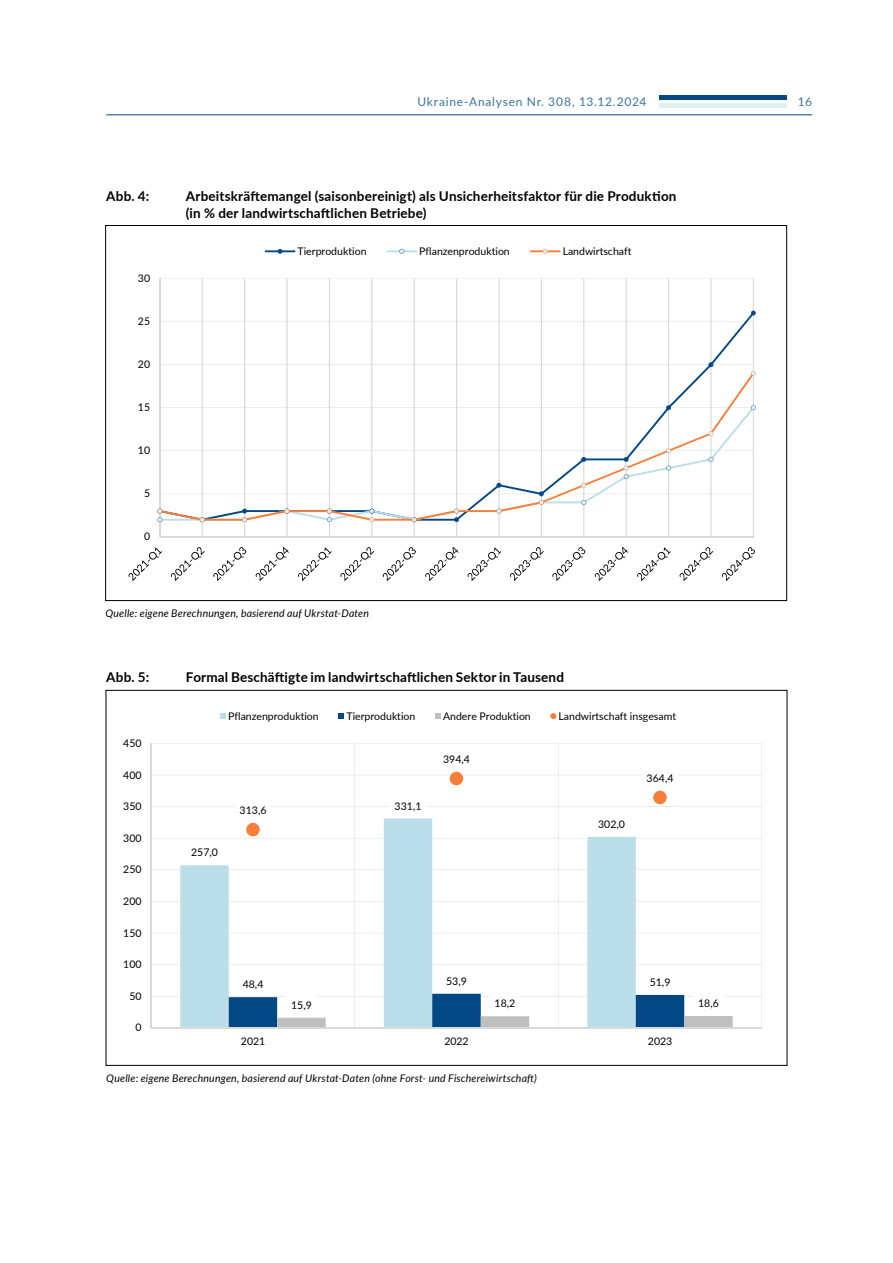
<style>
.page{position:relative;width:893px;height:1263px;background:#fff}
.page>*{position:absolute;margin:0;border:0;box-sizing:border-box;transform-origin:0 0}
.Ueberschrift_Tabelle_Grafik{font:700 13.5px/16.2px "Lato";letter-spacing:.01em;color:#000}
.t1{font:12px "Lato";letter-spacing:.065em;color:#3d72a1}
.t2{font:10.5px "Lato";color:#000}
.Quelle_Tabelle_Grafik{font:italic 10.5px "Lato";letter-spacing:.02em;color:#000}
</style>
<div class="page">
<div style="left:659px;top:103px;width:128px;height:5px;background:#deeff6"></div>
<hr style="left:106px;top:114px;width:706px;height:1px;background:#034885">
<hr style="left:659px;top:96px;width:128px;height:4px;background:#034885">
<hr style="left:160px;top:278px;width:593px;height:1px;background:#d9d9d9">
<hr style="left:202px;top:279px;width:1px;height:258px;background:#d9d9d9">
<hr style="left:244px;top:279px;width:1px;height:258px;background:#d9d9d9">
<hr style="left:286px;top:279px;width:2px;height:258px;background:#d9d9d9">
<hr style="left:329px;top:279px;width:1px;height:258px;background:#d9d9d9">
<hr style="left:371px;top:279px;width:1px;height:258px;background:#d9d9d9">
<hr style="left:414px;top:279px;width:1px;height:258px;background:#d9d9d9">
<hr style="left:456px;top:279px;width:1px;height:258px;background:#d9d9d9">
<hr style="left:498px;top:279px;width:2px;height:258px;background:#d9d9d9">
<hr style="left:541px;top:279px;width:1px;height:258px;background:#d9d9d9">
<hr style="left:583px;top:279px;width:1px;height:258px;background:#d9d9d9">
<hr style="left:626px;top:279px;width:1px;height:258px;background:#d9d9d9">
<hr style="left:668px;top:279px;width:1px;height:258px;background:#d9d9d9">
<hr style="left:710px;top:279px;width:1px;height:258px;background:#d9d9d9">
<hr style="left:753px;top:279px;width:1px;height:258px;background:#d9d9d9">
<hr style="left:159px;top:279px;width:1px;height:258px;background:#d9d9d9">
<hr style="left:160px;top:536px;width:593px;height:1px;background:#d9d9d9">
<svg style="left:160px;top:312px;width:594px;height:60px"></svg>
<svg style="left:708px;top:362px;width:5px;height:5px"></svg>
<svg style="left:751px;top:311px;width:5px;height:4px"></svg>
<svg style="left:160px;top:372px;width:594px;height:149px"></svg>
<svg style="left:157px;top:509px;width:5px;height:13px"></svg>
<svg style="left:200px;top:517px;width:5px;height:5px"></svg>
<svg style="left:242px;top:509px;width:5px;height:13px"></svg>
<svg style="left:285px;top:509px;width:4px;height:4px"></svg>
<svg style="left:327px;top:509px;width:5px;height:13px"></svg>
<svg style="left:369px;top:509px;width:5px;height:13px"></svg>
<svg style="left:412px;top:517px;width:5px;height:5px"></svg>
<svg style="left:454px;top:509px;width:5px;height:13px"></svg>
<svg style="left:496px;top:509px;width:5px;height:4px"></svg>
<svg style="left:539px;top:491px;width:5px;height:14px"></svg>
<svg style="left:581px;top:483px;width:5px;height:5px"></svg>
<svg style="left:624px;top:457px;width:5px;height:22px"></svg>
<svg style="left:666px;top:448px;width:5px;height:5px"></svg>
<svg style="left:708px;top:431px;width:5px;height:5px"></svg>
<svg style="left:751px;top:371px;width:5px;height:5px"></svg>
<svg style="left:128px;top:547px;width:34px;height:34px"></svg>
<svg style="left:171px;top:547px;width:34px;height:34px"></svg>
<svg style="left:213px;top:547px;width:33px;height:34px"></svg>
<svg style="left:256px;top:547px;width:33px;height:34px"></svg>
<svg style="left:298px;top:547px;width:34px;height:34px"></svg>
<svg style="left:340px;top:547px;width:34px;height:34px"></svg>
<svg style="left:383px;top:547px;width:33px;height:34px"></svg>
<svg style="left:425px;top:547px;width:33px;height:34px"></svg>
<svg style="left:468px;top:547px;width:33px;height:34px"></svg>
<svg style="left:510px;top:547px;width:34px;height:34px"></svg>
<svg style="left:552px;top:547px;width:33px;height:34px"></svg>
<svg style="left:595px;top:547px;width:33px;height:34px"></svg>
<svg style="left:637px;top:547px;width:34px;height:34px"></svg>
<svg style="left:680px;top:547px;width:33px;height:34px"></svg>
<svg style="left:722px;top:547px;width:33px;height:34px"></svg>
<hr style="left:265px;top:250px;width:30px;height:2px;background:#034885">
<svg style="left:278px;top:249px;width:5px;height:5px"></svg>
<hr style="left:387px;top:250px;width:30px;height:2px;background:#badeea">
<svg style="left:399px;top:249px;width:5px;height:5px"></svg>
<hr style="left:530px;top:250px;width:30px;height:2px;background:#f87e3a">
<svg style="left:543px;top:249px;width:5px;height:5px"></svg>
<hr style="left:151px;top:996px;width:611px;height:1px;background:#d9d9d9">
<hr style="left:151px;top:964px;width:611px;height:1px;background:#d9d9d9">
<hr style="left:151px;top:933px;width:611px;height:1px;background:#d9d9d9">
<hr style="left:151px;top:901px;width:611px;height:1px;background:#d9d9d9">
<hr style="left:151px;top:869px;width:611px;height:1px;background:#d9d9d9">
<hr style="left:151px;top:838px;width:611px;height:1px;background:#d9d9d9">
<hr style="left:151px;top:806px;width:611px;height:1px;background:#d9d9d9">
<hr style="left:151px;top:775px;width:611px;height:1px;background:#d9d9d9">
<hr style="left:151px;top:743px;width:611px;height:1px;background:#d9d9d9">
<hr style="left:355px;top:743px;width:1px;height:285px;background:#d9d9d9">
<hr style="left:558px;top:743px;width:1px;height:285px;background:#d9d9d9">
<hr style="left:762px;top:743px;width:1px;height:285px;background:#d9d9d9">
<svg style="left:180px;top:818px;width:456px;height:209px"></svg>
<svg style="left:229px;top:994px;width:504px;height:33px"></svg>
<hr style="left:151px;top:743px;width:1px;height:285px;background:#d9d9d9">
<hr style="left:151px;top:1027px;width:611px;height:1px;background:#d9d9d9">
<div style="left:246px;top:823px;width:14px;height:13px;background:#f87e3a;border-radius:50%"></div>
<div style="left:450px;top:772px;width:13px;height:13px;background:#f87e3a;border-radius:50%"></div>
<div style="left:653px;top:791px;width:14px;height:13px;background:#f87e3a;border-radius:50%"></div>
<div style="left:187px;top:844px;width:35px;height:17px;background:#fff"></div>
<div style="left:390px;top:797px;width:36px;height:17px;background:#fff"></div>
<div style="left:594px;top:815px;width:35px;height:17px;background:#fff"></div>
<div style="left:238px;top:976px;width:30px;height:17px;background:#fff"></div>
<div style="left:442px;top:972px;width:29px;height:17px;background:#fff"></div>
<div style="left:287px;top:996px;width:29px;height:17px;background:#fff"></div>
<div style="left:490px;top:995px;width:30px;height:17px;background:#fff"></div>
<div style="left:694px;top:994px;width:29px;height:17px;background:#fff"></div>
<div style="left:235px;top:801px;width:36px;height:17px;background:#fff"></div>
<div style="left:642px;top:769px;width:36px;height:17px;background:#fff"></div>
<svg style="left:220px;top:713px;width:6px;height:6px"></svg>
<svg style="left:338px;top:713px;width:6px;height:6px"></svg>
<svg style="left:435px;top:713px;width:6px;height:6px"></svg>
<svg style="left:550px;top:713px;width:6px;height:6px"></svg>
<p class="t1" style="left:417px;top:93px;width:230px">Ukraine-Analysen Nr. 308, 13.12.2024</p>
<p class="t1" style="left:798px;top:93px;width:16px">16</p>
<p class="Ueberschrift_Tabelle_Grafik" style="left:106px;top:188px;width:45px">Abb. 4:</p>
<p class="Ueberschrift_Tabelle_Grafik" style="left:186px;top:188px;width:492px">Arbeitskräftemangel (saisonbereinigt) als Unsicherheitsfaktor für die Produktion (in % der landwirtschaftlichen Betriebe)</p>
<p class="t2" style="left:138px;top:271px;width:14px">30</p>
<p class="t2" style="left:138px;top:314px;width:14px">25</p>
<p class="t2" style="left:138px;top:357px;width:14px">20</p>
<p class="t2" style="left:138px;top:400px;width:14px">15</p>
<p class="t2" style="left:138px;top:443px;width:14px">10</p>
<p class="t2" style="left:144px;top:486px;width:8px">5</p>
<p class="t2" style="left:144px;top:529px;width:8px">0</p>
<p class="t2" style="left:298px;top:244px;width:70px">Tierproduktion</p>
<p class="t2" style="left:419px;top:244px;width:92px">Pflanzenproduktion</p>
<p class="t2" style="left:563px;top:244px;width:70px">Landwirtschaft</p>
<p class="Quelle_Tabelle_Grafik" style="left:105px;top:606px;width:265px">Quelle: eigene Berechnungen, basierend auf Ukrstat-Daten</p>
<p class="Ueberschrift_Tabelle_Grafik" style="left:106px;top:668px;width:44px">Abb. 5:</p>
<p class="Ueberschrift_Tabelle_Grafik" style="left:186px;top:668px;width:380px">Formal Beschäftigte im landwirtschaftlichen Sektor in Tausend</p>
<p class="t2" style="left:123px;top:736px;width:20px">450</p>
<p class="t2" style="left:123px;top:767px;width:20px">400</p>
<p class="t2" style="left:123px;top:799px;width:20px">350</p>
<p class="t2" style="left:123px;top:830px;width:20px">300</p>
<p class="t2" style="left:123px;top:862px;width:20px">250</p>
<p class="t2" style="left:123px;top:893px;width:20px">200</p>
<p class="t2" style="left:123px;top:925px;width:20px">150</p>
<p class="t2" style="left:123px;top:957px;width:20px">100</p>
<p class="t2" style="left:129px;top:988px;width:14px">50</p>
<p class="t2" style="left:135px;top:1020px;width:8px">0</p>
<p class="t2" style="left:228px;top:708px;width:92px">Pflanzenproduktion</p>
<p class="t2" style="left:346px;top:708px;width:70px">Tierproduktion</p>
<p class="t2" style="left:443px;top:708px;width:89px">Andere Produktion</p>
<p class="t2" style="left:558px;top:708px;width:119px">Landwirtschaft insgesamt</p>
<p class="t2" style="left:191px;top:845px;width:28px">257,0</p>
<p class="t2" style="left:240px;top:802px;width:28px">313,6</p>
<p class="t2" style="left:395px;top:798px;width:28px">331,1</p>
<p class="t2" style="left:443px;top:751px;width:28px">394,4</p>
<p class="t2" style="left:598px;top:817px;width:28px">302,0</p>
<p class="t2" style="left:647px;top:770px;width:28px">364,4</p>
<p class="t2" style="left:243px;top:977px;width:22px">48,4</p>
<p class="t2" style="left:446px;top:973px;width:22px">53,9</p>
<p class="t2" style="left:650px;top:975px;width:22px">51,9</p>
<p class="t2" style="left:291px;top:997px;width:22px">15,9</p>
<p class="t2" style="left:495px;top:996px;width:22px">18,2</p>
<p class="t2" style="left:698px;top:996px;width:22px">18,6</p>
<p class="t2" style="left:241px;top:1034px;width:26px">2021</p>
<p class="t2" style="left:444px;top:1034px;width:26px">2022</p>
<p class="t2" style="left:648px;top:1034px;width:26px">2023</p>
<p class="Quelle_Tabelle_Grafik" style="left:106px;top:1071px;width:432px">Quelle: eigene Berechnungen, basierend auf Ukrstat-Daten (ohne Forst- und Fischereiwirtschaft)</p>
</div>
